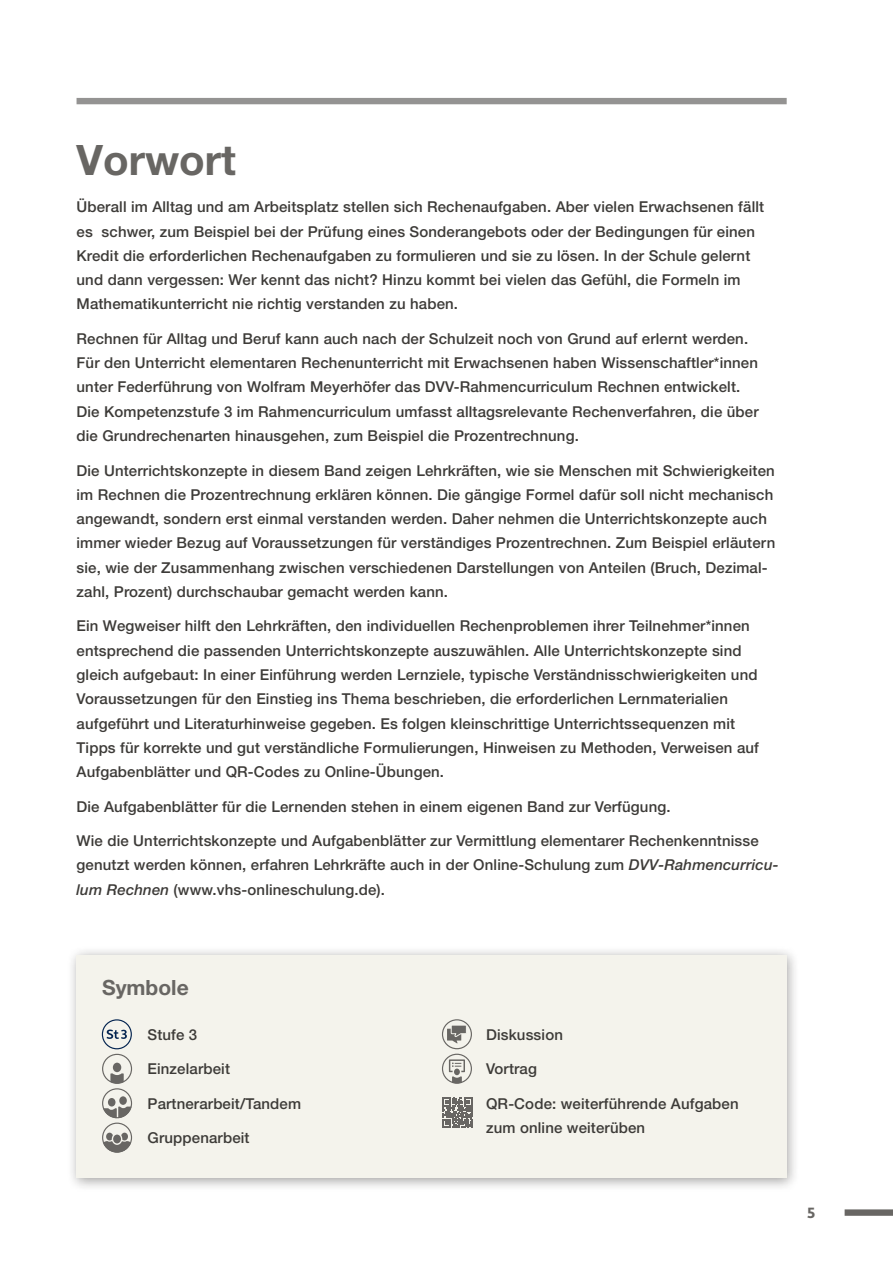
<style>
.page{position:relative;width:893px;height:1263px;background:#fff}
.page>*{position:absolute;margin:0;border:0;box-sizing:border-box;transform-origin:0 0}
.t1{font:700 42px "Helvetica Neue LT Pro";color:#686663}
.t2{font:700 21px "Helvetica Neue LT Pro";color:#686663}
.t3{font:500 15px/24.3px "Helvetica Neue LT Pro";letter-spacing:.01em;color:#3d3b38}
.t4{font:800 15px "A Be Zeh EDU";color:#686663}
.s1{font-style:italic}
</style>
<div class="page">
<div style="left:845px;top:1209px;width:48px;height:7px;background:#686663"></div>
<div style="left:77px;top:98px;width:710px;height:6px;background:#949392"></div>
<div style="left:66px;top:946px;width:734px;height:246px;background:#1b1917;opacity:.4"></div>
<div style="left:77px;top:955px;width:710px;height:223px;background:#f4f3ec"></div>
<div style="left:102px;top:1019px;width:30px;height:30px;border:1px solid #042450;border-radius:50%"></div>
<svg style="left:106px;top:1029px;width:21px;height:10px"></svg>
<div style="left:113px;top:1063px;width:8px;height:9px;background:#686663;border-radius:50%"></div>
<svg style="left:110px;top:1073px;width:14px;height:11px"></svg>
<div style="left:102px;top:1054px;width:30px;height:30px;border:1px solid #686663;border-radius:50%"></div>
<div style="left:119px;top:1096px;width:8px;height:9px;background:#686663;border-radius:50%"></div>
<div style="left:108px;top:1098px;width:7px;height:8px;background:#686663;border-radius:50%"></div>
<svg style="left:103px;top:1106px;width:29px;height:12px"></svg>
<div style="left:102px;top:1088px;width:30px;height:30px;border:1px solid #686663;border-radius:50%"></div>
<svg style="left:103px;top:1132px;width:28px;height:20px"></svg>
<div style="left:102px;top:1122px;width:30px;height:30px;border:1px solid #686663;border-radius:50%"></div>
<div style="left:442px;top:1019px;width:30px;height:30px;border:1px solid #686663;border-radius:50%"></div>
<svg style="left:447px;top:1024px;width:20px;height:19px"></svg>
<svg style="left:449px;top:1059px;width:16px;height:23px"></svg>
<div style="left:442px;top:1054px;width:30px;height:30px;border:1px solid #686663;border-radius:50%"></div>
<svg style="left:443px;top:1098px;width:29px;height:29px"></svg>
<h1 class="t1" style="left:77px;top:134px;width:161px">Vorwort</h1>
<p class="t3" style="left:77px;top:195px;width:689px">Überall im Alltag und am Arbeitsplatz stellen sich Rechenaufgaben. Aber vielen Erwachsenen fällt es schwer, zum Beispiel bei der Prüfung eines Sonderangebots oder der Bedingungen für einen Kredit die erforderlichen Rechenaufgaben zu formulieren und sie zu lösen. In der Schule gelernt und dann vergessen: Wer kennt das nicht? Hinzu kommt bei vielen das Gefühl, die Formeln im Mathematikunterricht nie richtig verstanden zu haben.</p>
<p class="t3" style="left:77px;top:326px;width:684px">Rechnen für Alltag und Beruf kann auch nach der Schulzeit noch von Grund auf erlernt werden.<br>Für den Unterricht elementaren Rechenunterricht mit Erwachsenen haben Wissenschaftler*innen unter Federführung von Wolfram Meyerhöfer das DVV-Rahmencurriculum Rechnen entwickelt.<br>Die Kompetenzstufe 3 im Rahmencurriculum umfasst alltagsrelevante Rechenverfahren, die über die Grundrechenarten hinausgehen, zum Beispiel die Prozentrechnung.</p>
<p class="t3" style="left:77px;top:458px;width:700px">Die Unterrichtskonzepte in diesem Band zeigen Lehrkräften, wie sie Menschen mit Schwierigkeiten im Rechnen die Prozentrechnung erklären können. Die gängige Formel dafür soll nicht mechanisch angewandt, sondern erst einmal verstanden werden. Daher nehmen die Unterrichtskonzepte auch immer wieder Bezug auf Voraussetzungen für verständiges Prozentrechnen. Zum Beispiel erläutern sie, wie der Zusammenhang zwischen verschiedenen Darstellungen von Anteilen (Bruch, Dezimal&shy;zahl, Prozent) durchschaubar gemacht werden kann.</p>
<p class="t3" style="left:77px;top:614px;width:684px">Ein Wegweiser hilft den Lehrkräften, den individuellen Rechenproblemen ihrer Teilnehmer*innen entsprechend die passenden Unterrichtskonzepte auszuwählen. Alle Unterrichtskonzepte sind gleich aufgebaut: In einer Einführung werden Lernziele, typische Verständnisschwierigkeiten und Voraussetzungen für den Einstieg ins Thema beschrieben, die erforderlichen Lernmaterialien aufgeführt und Literaturhinweise gegeben. Es folgen kleinschrittige Unterrichtssequenzen mit Tipps für korrekte und gut verständliche Formulierungen, Hinweisen zu Methoden, Verweisen auf Aufgabenblätter und QR-Codes zu Online-Übungen.</p>
<p class="t3" style="left:77px;top:794px;width:596px">Die Aufgabenblätter für die Lernenden stehen in einem eigenen Band zur Verfügung.</p>
<p class="t3" style="left:77px;top:828px;width:704px">Wie die Unterrichtskonzepte und Aufgabenblätter zur Vermittlung elementarer Rechenkenntnisse genutzt werden können, erfahren Lehrkräfte auch in der Online-Schulung zum <span class="s1">DVV-Rahmencurricu&shy;lum Rechnen</span> (www.vhs-onlineschulung.de).</p>
<h2 class="t2" style="left:102px;top:975px;width:88px">Symbole</h2>
<p class="t3" style="left:147px;top:1022px;width:51px">Stufe 3</p>
<p class="t3" style="left:147px;top:1057px;width:84px">Einzelarbeit</p>
<p class="t3" style="left:147px;top:1091px;width:155px">Partnerarbeit/Tandem</p>
<p class="t3" style="left:147px;top:1125px;width:104px">Gruppenarbeit</p>
<p class="t3" style="left:486px;top:1022px;width:78px">Diskussion</p>
<p class="t3" style="left:486px;top:1057px;width:52px">Vortrag</p>
<p class="t3" style="left:486px;top:1091px;width:254px">QR-Code: weiterführende Aufgaben zum online weiterüben</p>
<p class="t4" style="left:807px;top:1203px;width:10px">5</p>
</div>
